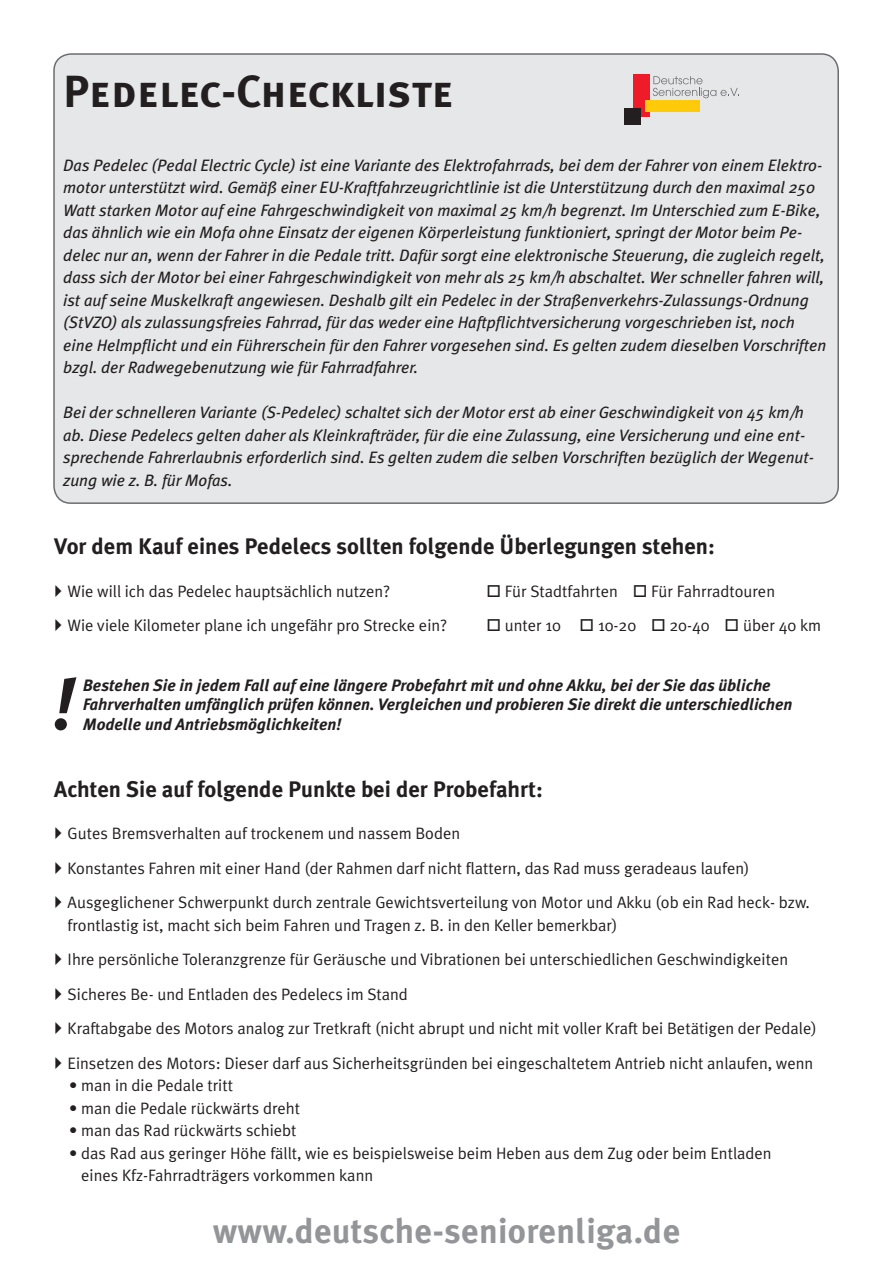
<style>
.page{position:relative;width:893px;height:1263px;background:#fff}
.page>*{position:absolute;margin:0;border:0;box-sizing:border-box;transform-origin:0 0}
.t1{font:45px "Meta Plus Bold Caps";color:#231f20}
.t2{font:700 34.5px "Meta Plus";letter-spacing:.01em;color:#939598}
.t3{font:700 22.5px "Meta Plus";color:#231f20}
.t4{font:italic 16.5px/22.5px "Meta Plus";color:#231f20}
.t5{font:16.5px/22.5px "Meta Plus Normal";color:#231f20}
.t6{font:italic 700 16.5px/19.8px "Meta Plus";color:#231f20}
</style>
<div class="page">
<div style="left:54px;top:54px;width:784px;height:449px;background:#e6e7e9;border-radius:17px"></div>
<div style="left:53px;top:53px;width:786px;height:451px;border:2px solid #6c6d70;border-radius:17px"></div>
<div style="left:633px;top:74px;width:17px;height:43px;background:#ee1c28"></div>
<div style="left:645px;top:100px;width:55px;height:12px;background:#feca0a"></div>
<div style="left:624px;top:108px;width:17px;height:16px;background:#231f20"></div>
<svg style="left:653px;top:76px;width:86px;height:22px"></svg>
<svg style="left:55px;top:677px;width:21px;height:53px"></svg>
<p class="t1" style="left:63px;top:65px;width:392px">Pedelec-Checkliste</p>
<p class="t4" style="left:63px;top:153px;width:765px">Das Pedelec (Pedal Electric Cycle) ist eine Variante des Elektrofahrrads, bei dem der Fahrer von einem Elektro&shy;motor unterstützt wird. Gemäß einer EU-Kraftfahrzeugrichtlinie ist die Unterstützung durch den maximal 250<br>Watt starken Motor auf eine Fahrgeschwindigkeit von maximal 25 km/h begrenzt. Im Unterschied zum E-Bike, das ähnlich wie ein Mofa ohne Einsatz der eigenen Körperleistung funktioniert, springt der Motor beim Pe&shy;delec nur an, wenn der Fahrer in die Pedale tritt. Dafür sorgt eine elektronische Steuerung, die zugleich regelt, dass sich der Motor bei einer Fahrgeschwindigkeit von mehr als 25 km/h abschaltet. Wer schneller fahren will, ist auf seine Muskelkraft angewiesen. Deshalb gilt ein Pedelec in der Straßenverkehrs-Zulassungs-Ordnung (StVZO) als zulassungsfreies Fahrrad, für das weder eine Haftpflichtversicherung vorgeschrieben ist, noch eine Helmpflicht und ein Führerschein für den Fahrer vorgesehen sind. Es gelten zudem dieselben Vorschriften bzgl. der Radwegebenutzung wie für Fahrradfahrer.</p>
<p class="t4" style="left:63px;top:401px;width:752px">Bei der schnelleren Variante (S-Pedelec) schaltet sich der Motor erst ab einer Geschwindigkeit von 45 km/h ab. Diese Pedelecs gelten daher als Kleinkrafträder, für die eine Zulassung, eine Versicherung und eine ent&shy;sprechende Fahrerlaubnis erforderlich sind. Es gelten zudem die selben Vorschriften bezüglich der Wegenut&shy;zung wie z. B. für Mofas.</p>
<p class="t3" style="left:54px;top:533px;width:662px">Vor dem Kauf eines Pedelecs sollten folgende Überlegungen stehen:</p>
<p class="t5" style="left:68px;top:579px;width:324px">Wie will ich das Pedelec hauptsächlich nutzen?</p>
<p class="t5" style="left:486px;top:579px;width:290px">□ Für Stadtfahrten □ Für Fahrradtouren</p>
<p class="t5" style="left:68px;top:614px;width:381px">Wie viele Kilometer plane ich ungefähr pro Strecke ein?</p>
<p class="t5" style="left:486px;top:614px;width:336px">□ unter 10 □ 10-20 □ 20-40 □ über 40 km</p>
<p class="t6" style="left:83px;top:675px;width:711px">Bestehen Sie in jedem Fall auf eine längere Probefahrt mit und ohne Akku, bei der Sie das übliche<br>Fahrverhalten umfänglich prüfen können. Vergleichen und probieren Sie direkt die unterschiedlichen<br>Modelle und Antriebsmöglichkeiten!</p>
<p class="t3" style="left:54px;top:776px;width:490px">Achten Sie auf folgende Punkte bei der Probefahrt:</p>
<p class="t5" style="left:68px;top:822px;width:394px">Gutes Bremsverhalten auf trockenem und nassem Boden</p>
<p class="t5" style="left:68px;top:856px;width:683px">Konstantes Fahren mit einer Hand (der Rahmen darf nicht flattern, das Rad muss geradeaus laufen)</p>
<p class="t5" style="left:68px;top:891px;width:744px">Ausgeglichener Schwerpunkt durch zentrale Gewichtsverteilung von Motor und Akku (ob ein Rad heck- bzw. frontlastig ist, macht sich beim Fahren und Tragen z. B. in den Keller bemerkbar)</p>
<p class="t5" style="left:68px;top:948px;width:722px">Ihre persönliche Toleranzgrenze für Geräusche und Vibrationen bei unterschiedlichen Geschwindigkeiten</p>
<p class="t5" style="left:68px;top:982px;width:342px">Sicheres Be- und Entladen des Pedelecs im Stand</p>
<p class="t5" style="left:68px;top:1017px;width:750px">Kraftabgabe des Motors analog zur Tretkraft (nicht abrupt und nicht mit voller Kraft bei Betätigen der Pedale)</p>
<p class="t5" style="left:68px;top:1051px;width:747px">Einsetzen des Motors: Dieser darf aus Sicherheitsgründen bei eingeschaltetem Antrieb nicht anlaufen, wenn</p>
<p class="t5" style="left:69px;top:1074px;width:165px">• man in die Pedale tritt</p>
<p class="t5" style="left:69px;top:1096px;width:232px">• man die Pedale rückwärts dreht</p>
<p class="t5" style="left:69px;top:1119px;width:229px">• man das Rad rückwärts schiebt</p>
<p class="t5" style="left:81px;top:1141px;width:692px;text-indent:-12px">• das Rad aus geringer Höhe fällt, wie es beispielsweise beim Heben aus dem Zug oder beim Entladen eines Kfz-Fahrradträgers vorkommen kann</p>
<h2 class="t2" style="left:213px;top:1210px;width:469px">www.deutsche-seniorenliga.de</h2>
</div>
